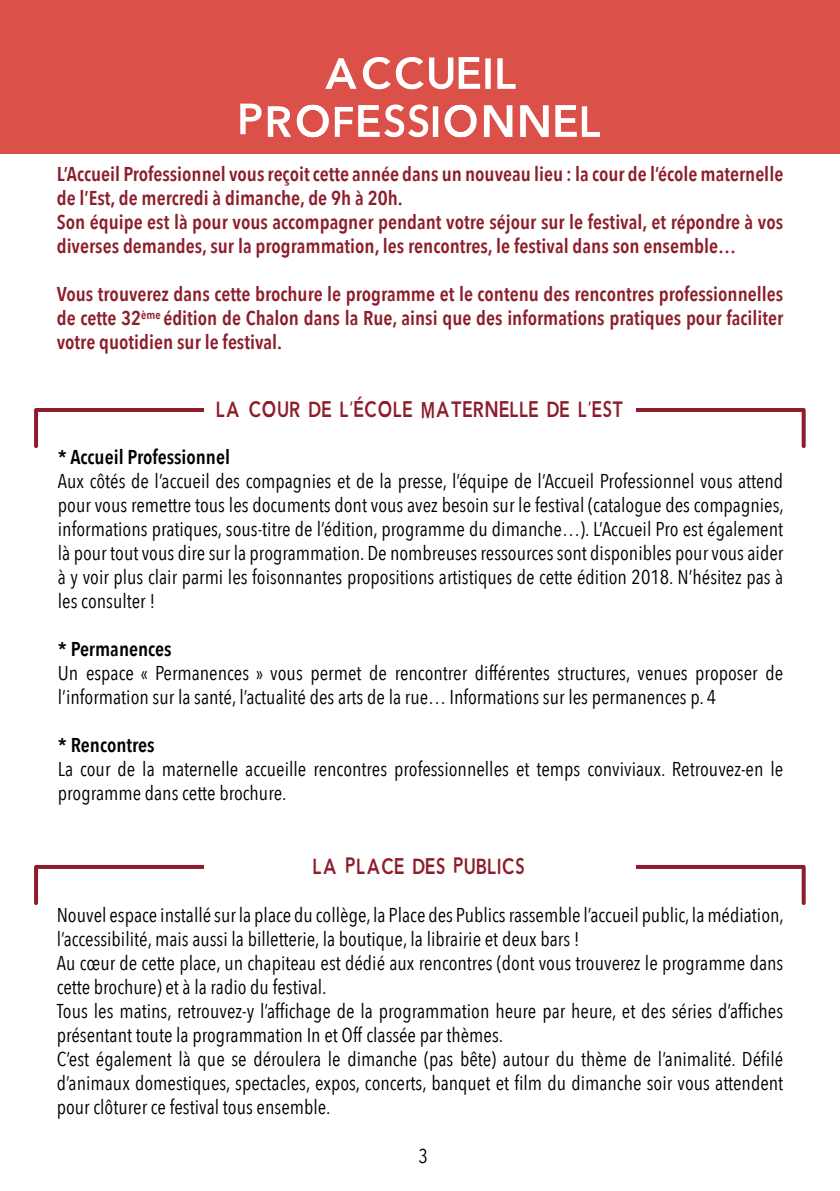
<style>
.page{position:relative;width:840px;height:1191px;background:#fff}
.page>*{position:absolute;margin:0;border:0;box-sizing:border-box;transform-origin:0 0}
.t1{font:72px "Cdl R2018";color:#fff}
.t2{font:36px "Cdl R2018";color:#8d1d2b;scale:.8 1}
.t3{font:condensed 20px/24px "Avenir Next LT Pro";color:#000}
.t4{font:600 condensed 20px/24px "Avenir Next LT Pro";color:#8d1d2b}
.t5{font:600 condensed 20px "Avenir Next LT Pro";color:#000}
</style>
<div class="page">
<div style="left:0;top:0;width:839px;height:153px;background:#db5048"></div>
<div style="left:34px;top:408px;width:771px;height:40px;border:4px solid #8d1d2b"></div>
<div style="left:204px;top:368px;width:431px;height:81px;background:#fff"></div>
<div style="left:34px;top:865px;width:771px;height:40px;border:4px solid #8d1d2b"></div>
<div style="left:204px;top:825px;width:431px;height:81px;background:#fff"></div>
<h1 class="t1" style="left:321px;top:22px;width:198px">accueil</h1>
<h1 class="t1" style="left:237px;top:70px;width:367px">professionnel</h1>
<p class="t4" style="left:57px;top:162px;width:727px">L’Accueil Professionnel vous reçoit cette année dans un nouveau lieu : la cour de l’école maternelle de l’Est, de mercredi à dimanche, de 9h à 20h.<br>Son équipe est là pour vous accompagner pendant votre séjour sur le festival, et répondre à vos diverses demandes, sur la programmation, les rencontres, le festival dans son ensemble…</p>
<p class="t4" style="left:57px;top:282px;width:727px;text-align:justify">Vous trouverez dans cette brochure le programme et le contenu des rencontres professionnelles de cette 32<sup>ème</sup> édition de Chalon dans la Rue, ainsi que des informations pratiques pour faciliter votre quotidien sur le festival.</p>
<h2 class="t2" style="left:215px;top:383px;width:511px">la cour de l'école maternelle de l'est</h2>
<p class="t5" style="left:58px;top:444px;width:173px">* Accueil Professionnel</p>
<p class="t3" style="left:58px;top:468px;width:727px;text-align:justify">Aux côtés de l’accueil des compagnies et de la presse, l’équipe de l’Accueil Professionnel vous attend pour vous remettre tous les documents dont vous avez besoin sur le festival (catalogue des compagnies, informations pratiques, sous-titre de l’édition, programme du dimanche…). L’Accueil Pro est également là pour tout vous dire sur la programmation. De nombreuses ressources sont disponibles pour vous aider à y voir plus clair parmi les foisonnantes propositions artistiques de cette édition 2018. N’hésitez pas à les consulter !</p>
<p class="t5" style="left:58px;top:636px;width:115px">* Permanences</p>
<p class="t3" style="left:58px;top:660px;width:726px">Un espace « Permanences » vous permet de rencontrer différentes structures, venues proposer de l’information sur la santé, l’actualité des arts de la rue… Informations sur les permanences p. 4</p>
<p class="t5" style="left:58px;top:732px;width:98px">* Rencontres</p>
<p class="t3" style="left:58px;top:756px;width:726px">La cour de la maternelle accueille rencontres professionnelles et temps conviviaux. Retrouvez-en le programme dans cette brochure.</p>
<h2 class="t2" style="left:312px;top:840px;width:266px">la place des publics</h2>
<p class="t3" style="left:57px;top:903px;width:728px">Nouvel espace installé sur la place du collège, la Place des Publics rassemble l’accueil public, la médiation, l’accessibilité, mais aussi la billetterie, la boutique, la librairie et deux bars !<br>Au cœur de cette place, un chapiteau est dédié aux rencontres (dont vous trouverez le programme dans cette brochure) et à la radio du festival.<br>Tous les matins, retrouvez-y l’affichage de la programmation heure par heure, et des séries d’affiches présentant toute la programmation In et Off classée par thèmes.<br>C’est également là que se déroulera le dimanche (pas bête) autour du thème de l’animalité. Défilé d’animaux domestiques, spectacles, expos, concerts, banquet et film du dimanche soir vous attendent pour clôturer ce festival tous ensemble.</p>
<p class="t3" style="left:418px;top:1144px;width:11px">3</p>
</div>
